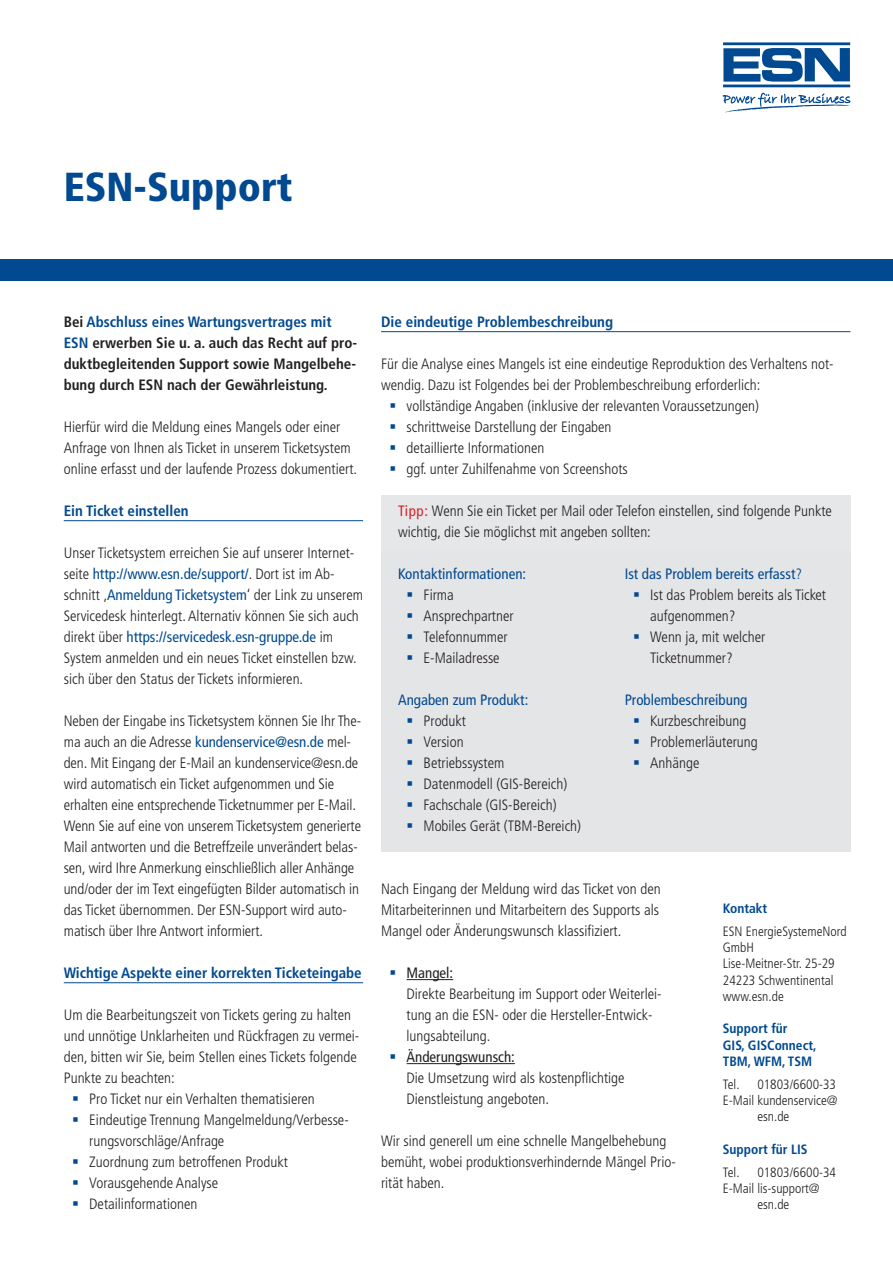
<style>
.page{position:relative;width:893px;height:1263px;background:#fff}
.page>*{position:absolute;margin:0;border:0;box-sizing:border-box;transform-origin:0 0}
.t1{font:900 condensed 40.5px "Frutiger";color:#014990}
.t2{font:300 condensed 15px/21px "Frutiger";color:#231f20}
.t3{font:700 condensed 15px/21px "Frutiger";color:#231f20}
.t4{font:700 condensed 15px "Frutiger";color:#014990}
.t5{font:condensed 15px "Frutiger";color:#014990}
.t6{font:condensed 15px "Frutiger";color:#231f20}
.t7{font:300 condensed 13.5px/16.2px "Frutiger";color:#231f20}
.t8{font:700 condensed 13.5px/16.5px "Frutiger";color:#014990}
.s1{color:#014990}
.s2{font-weight:400;color:#014990}
.s3{font-weight:400;color:#d1232a}
</style>
<div class="page">
<svg style="left:723px;top:43px;width:127px;height:44px"></svg>
<svg style="left:723px;top:93px;width:127px;height:20px"></svg>
<hr style="left:64px;top:520px;width:299px;height:1px;background:#014990">
<hr style="left:64px;top:982px;width:299px;height:1px;background:#014990">
<hr style="left:381px;top:331px;width:469px;height:1px;background:#014990">
<div style="left:381px;top:551px;width:469px;height:301px;background:#e4e5e7"></div>
<hr style="left:407px;top:979px;width:46px;height:1px;background:#231f20">
<hr style="left:407px;top:1063px;width:108px;height:1px;background:#231f20">
<div style="left:381px;top:495px;width:469px;height:56px;background:#e6e7e9"></div>
<div style="left:0;top:259px;width:893px;height:22px;background:#014990"></div>
<h1 class="t1" style="left:64px;top:163px;width:230px">ESN-Support</h1>
<p class="t3" style="left:64px;top:311px;width:295px">Bei <span class="s1">Abschluss eines Wartungsvertrages mit ESN</span> erwerben Sie u. a. auch das Recht auf pro&shy;duktbegleitenden Support sowie Mangelbehe&shy;bung durch ESN nach der Gewährleistung.</p>
<p class="t2" style="left:64px;top:417px;width:295px">Hierfür wird die Meldung eines Mangels oder einer<br>Anfrage von Ihnen als Ticket in unserem Ticketsystem online erfasst und der laufende Prozess dokumentiert.</p>
<p class="t4" style="left:64px;top:502px;width:126px">Ein Ticket einstellen</p>
<p class="t2" style="left:64px;top:543px;width:301px">Unser Ticketsystem erreichen Sie auf unserer Internet&shy;seite <span class="s2">http://www.esn.de/support/</span>. Dort ist im Ab&shy;schnitt ‚<span class="s2">Anmeldung Ticketsystem</span>‘ der Link zu unserem Servicedesk hinterlegt. Alternativ können Sie sich auch direkt über <span class="s2">https://servicedesk.esn-gruppe.de</span> im System anmelden und ein neues Ticket einstellen bzw. sich über den Status der Tickets informieren.</p>
<p class="t2" style="left:64px;top:711px;width:299px">Neben der Eingabe ins Ticketsystem können Sie Ihr The&shy;ma auch an die Adresse <span class="s2">kundenservice@esn.de</span> mel&shy;den. Mit Eingang der E‑Mail an kundenservice@esn.de wird automatisch ein Ticket aufgenommen und Sie erhalten eine entsprechende Ticketnummer per E-Mail.<br>Wenn Sie auf eine von unserem Ticketsystem generierte Mail antworten und die Betreffzeile unverändert belas&shy;sen, wird Ihre Anmerkung einschließlich aller Anhänge und/oder der im Text eingefügten Bilder automatisch in das Ticket übernommen. Der ESN-Support wird auto&shy;matisch über Ihre Antwort informiert.</p>
<p class="t4" style="left:64px;top:964px;width:299px">Wichtige Aspekte einer korrekten Ticketeingabe</p>
<p class="t2" style="left:64px;top:1005px;width:289px">Um die Bearbeitungszeit von Tickets gering zu halten</p>
<p class="t2" style="left:64px;top:1026px;width:297px">und unnötige Unklarheiten und Rückfragen zu vermei-</p>
<p class="t2" style="left:64px;top:1047px;width:295px">den, bitten wir Sie, beim Stellen eines Tickets folgende</p>
<p class="t2" style="left:64px;top:1068px;width:113px">Punkte zu beachten:</p>
<p class="t2" style="left:89px;top:1089px;width:227px">Pro Ticket nur ein Verhalten thematisieren</p>
<p class="t2" style="left:89px;top:1110px;width:261px">Eindeutige Trennung Mangelmeldung/Verbesse-</p>
<p class="t2" style="left:89px;top:1131px;width:137px">rungsvorschläge/Anfrage</p>
<p class="t2" style="left:89px;top:1152px;width:200px">Zuordnung zum betroffenen Produkt</p>
<p class="t2" style="left:89px;top:1173px;width:130px">Vorausgehende Analyse</p>
<p class="t2" style="left:89px;top:1194px;width:110px">Detailinformationen</p>
<p class="t4" style="left:381px;top:313px;width:234px">Die eindeutige Problembeschreibung</p>
<p class="t2" style="left:381px;top:354px;width:454px">Für die Analyse eines Mangels ist eine eindeutige Reproduktion des Verhaltens not-</p>
<p class="t2" style="left:381px;top:375px;width:381px">wendig. Dazu ist Folgendes bei der Problembeschreibung erforderlich:</p>
<p class="t2" style="left:407px;top:396px;width:354px">vollständige Angaben (inklusive der relevanten Voraussetzungen)</p>
<p class="t2" style="left:407px;top:417px;width:207px">schrittweise Darstellung der Eingaben</p>
<p class="t2" style="left:407px;top:438px;width:139px">detaillierte Informationen</p>
<p class="t2" style="left:407px;top:459px;width:223px">ggf. unter Zuhilfenahme von Screenshots</p>
<p class="t2" style="left:398px;top:501px;width:435px"><span class="s3">Tipp:</span> Wenn Sie ein Ticket per Mail oder Telefon einstellen, sind folgende Punkte wichtig, die Sie möglichst mit angeben sollten:</p>
<p class="t5" style="left:398px;top:565px;width:130px">Kontaktinformationen:</p>
<p class="t2" style="left:424px;top:585px;width:92px">Firma<br>Ansprechpartner<br>Telefonnummer<br>E-Mailadresse</p>
<p class="t5" style="left:398px;top:691px;width:132px">Angaben zum Produkt:</p>
<p class="t2" style="left:424px;top:711px;width:159px">Produkt<br>Version<br>Betriebssystem<br>Datenmodell (GIS-Bereich)<br>Fachschale (GIS-Bereich)<br>Mobiles Gerät (TBM-Bereich)</p>
<p class="t2" style="left:650px;top:564px;width:177px;text-indent:-26px"><span class="s2">Ist das Problem bereits erfasst</span><span class="s1">?<br></span>Ist das Problem bereits als Ticket aufgenommen?<br>Wenn ja, mit welcher<br>Ticketnummer?</p>
<p class="t5" style="left:625px;top:691px;width:124px">Problembeschreibung</p>
<p class="t2" style="left:650px;top:711px;width:109px">Kurzbeschreibung<br>Problemerläuterung<br>Anhänge</p>
<p class="t2" style="left:381px;top:879px;width:281px;text-align:justify">Nach Eingang der Meldung wird das Ticket von den Mitarbeiterinnen und Mitarbeitern des Supports als Mangel oder Änderungswunsch klassifiziert.</p>
<p class="t6" style="left:407px;top:964px;width:48px">Mangel:</p>
<p class="t2" style="left:407px;top:984px;width:257px">Direkte Bearbeitung im Support oder Weiterlei&shy;tung an die ESN- oder die Hersteller-Entwick&shy;lungsabteilung.</p>
<p class="t6" style="left:407px;top:1048px;width:110px">Änderungswunsch:</p>
<p class="t2" style="left:407px;top:1068px;width:219px">Die Umsetzung wird als kostenpflichtige<br>Dienstleistung angeboten.</p>
<p class="t2" style="left:381px;top:1131px;width:296px">Wir sind generell um eine schnelle Mangelbehebung bemüht, wobei produktionsverhindernde Mängel Prio&shy;rität haben.</p>
<p class="t8" style="left:723px;top:900px;width:46px">Kontakt</p>
<p class="t7" style="left:723px;top:923px;width:125px">ESN EnergieSystemeNord<br>GmbH<br>Lise-Meitner-Str. 25-29<br>24223 Schwentinental www.esn.de</p>
<p class="t8" style="left:723px;top:1020px;width:95px">Support für<br>GIS, GISConnect,<br>TBM, WFM, TSM</p>
<p class="t7" style="left:723px;top:1076px;width:18px">Tel.</p>
<p class="t7" style="left:757px;top:1076px;width:80px">01803/6600-33</p>
<p class="t7" style="left:723px;top:1093px;width:116px">E-Mail kundenservice@</p>
<p class="t7" style="left:757px;top:1109px;width:33px">esn.de</p>
<p class="t8" style="left:723px;top:1141px;width:86px">Support für LIS</p>
<p class="t7" style="left:723px;top:1164px;width:18px">Tel.</p>
<p class="t7" style="left:757px;top:1164px;width:80px">01803/6600-34</p>
<p class="t7" style="left:723px;top:1180px;width:98px">E-Mail lis-support@</p>
<p class="t7" style="left:757px;top:1196px;width:33px">esn.de</p>
</div>
